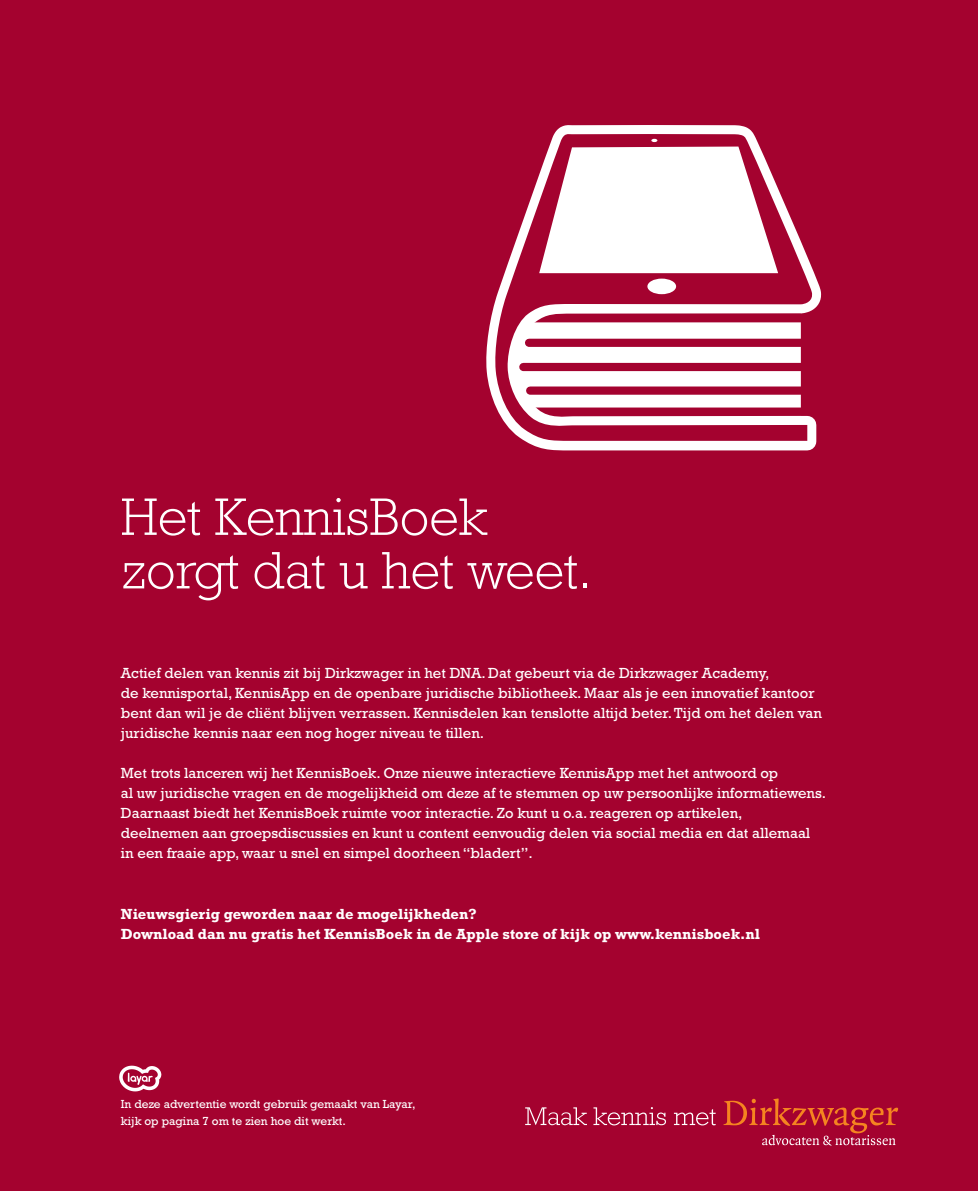
<style>
.page{position:relative;width:978px;height:1191px;background:#a4022f}
.page>*{position:absolute;margin:0;border:0;box-sizing:border-box;transform-origin:0 0}
.t1{font:300 53.55px/53.6px "Rockwell Std";color:#fff}
.t2{font:14.85px/20.1px "Rockwell Std";color:#fff}
.t3{font:700 14.85px/20.1px "Rockwell Std";color:#fff}
.t4{font:11.85px/16.4px "Rockwell Std";color:#fff}
</style>
<div class="page">
<svg style="left:525px;top:1107px;width:62px;height:18px"></svg>
<svg style="left:593px;top:1107px;width:73px;height:18px"></svg>
<svg style="left:674px;top:1109px;width:42px;height:16px"></svg>
<svg style="left:723px;top:1098px;width:175px;height:47px"></svg>
<svg style="left:486px;top:125px;width:336px;height:326px"></svg>
<svg style="left:494px;top:133px;width:320px;height:308px"></svg>
<div style="left:647px;top:279px;width:29px;height:15px;background:#fff;border-radius:50%"></div>
<svg style="left:539px;top:139px;width:239px;height:134px"></svg>
<svg style="left:509px;top:301px;width:298px;height:125px"></svg>
<div style="left:523px;top:363px;width:278px;height:8px;background:#a4022f"></div>
<div style="left:530px;top:386px;width:271px;height:9px;background:#a4022f"></div>
<div style="left:529px;top:339px;width:274px;height:8px;background:#a4022f"></div>
<svg style="left:119px;top:1065px;width:42px;height:26px"></svg>
<h1 class="t1" style="left:121px;top:490px;width:472px">Het KennisBoek zorgt dat u het weet.</h1>
<p class="t2" style="left:121px;top:662px;width:702px">Actief delen van kennis zit bij Dirkzwager in het DNA. Dat gebeurt via de Dirkzwager Academy,<br>de kennisportal, KennisApp en de openbare juridische bibliotheek. Maar als je een innovatief kantoor bent dan wil je de cliënt blijven verrassen. Kennisdelen kan tenslotte altijd beter. Tijd om het delen van juridische kennis naar een nog hoger niveau te tillen.</p>
<p class="t2" style="left:121px;top:763px;width:707px">Met trots lanceren wij het KennisBoek. Onze nieuwe interactieve KennisApp met het antwoord op<br>al uw juridische vragen en de mogelijkheid om deze af te stemmen op uw persoonlijke informatiewens.<br>Daarnaast biedt het KennisBoek ruimte voor interactie. Zo kunt u o.a. reageren op artikelen,<br>deelnemen aan groepsdiscussies en kunt u content eenvoudig delen via social media en dat allemaal in een fraaie app, waar u snel en simpel doorheen “bladert”.</p>
<p class="t3" style="left:121px;top:903px;width:641px">Nieuwsgierig geworden naar de mogelijkheden?<br>Download dan nu gratis het KennisBoek in de Apple store of kijk op www.kennisboek.nl</p>
<p class="t4" style="left:121px;top:1095px;width:296px">In deze advertentie wordt gebruik gemaakt van Layar, kijk op pagina 7 om te zien hoe dit werkt.</p>
</div>
